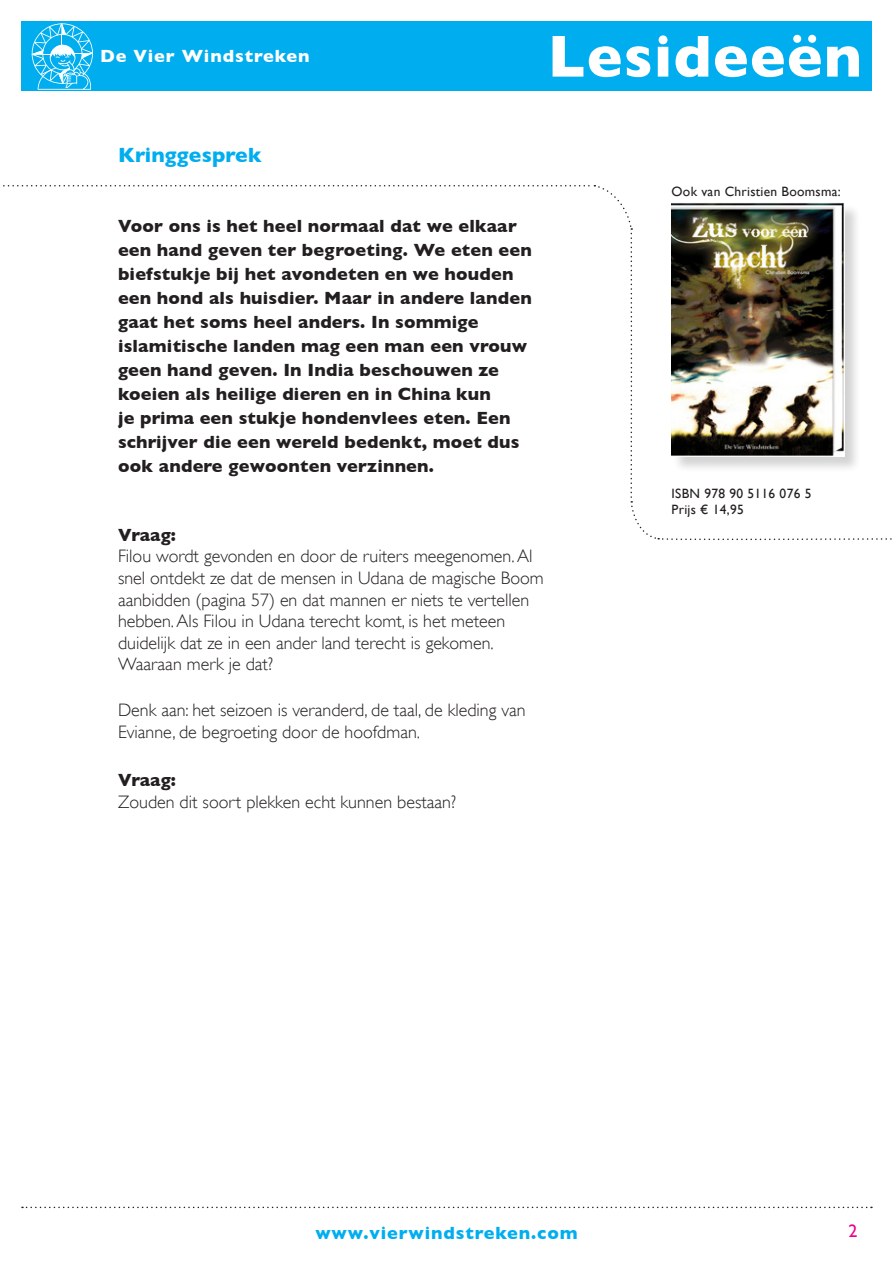
<style>
.page{position:relative;width:893px;height:1263px;background:#fff}
.page>*{position:absolute;margin:0;border:0;box-sizing:border-box;transform-origin:0 0}
.t1{font:700 60px "Gill Sans";letter-spacing:.02em;color:#fff}
.t2{font:700 21px "Gill Sans";letter-spacing:.01em;color:#00aeef}
.Intro{font:700 18px/24px "Gill Sans";letter-spacing:.01em;color:#231f20}
.text{font:300 18px/21.6px "Gill Sans";color:#231f20}
.t3{font:700 18px "Gill Sans";letter-spacing:.05em;color:#00aeef}
.t4{font:700 18px "Gill Sans";letter-spacing:.05em;color:#fff}
.text-2{font:700 18px "Gill Sans";letter-spacing:-.005em;color:#231f20}
.t5{font:18px "Gill Sans";color:#ed028c}
.t6{font:13.5px "Gill Sans";letter-spacing:.02em;color:#231f20}
</style>
<div class="page">
<div style="left:21px;top:21px;width:851px;height:70px;background:#00aeef"></div>
<svg style="left:32px;top:23px;width:61px;height:67px"></svg>
<svg style="left:22px;top:1206px;width:850px;height:2px"></svg>
<svg style="left:3px;top:185px;width:889px;height:355px"></svg>
<div style="left:672px;top:203px;width:189px;height:270px;background:#231f20;opacity:.2"></div>
<img style="left:672px;top:202px;width:172px;height:254px">
<p class="t4" style="left:100px;top:45px;width:211px">De Vier Windstreken</p>
<h1 class="t1" style="left:547px;top:21px;width:316px">Lesideeën</h1>
<p class="t2" style="left:118px;top:142px;width:145px">Kringgesprek</p>
<p class="Intro" style="left:118px;top:214px;width:415px">Voor ons is het heel normaal dat we elkaar een hand geven ter begroeting. We eten een biefstukje bij het avondeten en we houden een hond als huisdier. Maar in andere landen gaat het soms heel anders. In sommige islamitische landen mag een man een vrouw geen hand geven. In India beschouwen ze koeien als heilige dieren en in China kun<br>je prima een stukje hondenvlees eten. Een schrijver die een wereld bedenkt, moet dus ook andere gewoonten verzinnen.</p>
<p class="text-2" style="left:118px;top:524px;width:59px">Vraag:</p>
<p class="text" style="left:118px;top:546px;width:427px">Filou wordt gevonden en door de ruiters meegenomen. Al snel ontdekt ze dat de mensen in Udana de magische Boom aanbidden (pagina 57) en dat mannen er niets te vertellen hebben.Als Filou in Udana terecht komt, is het meteen duidelijk dat ze in een ander land terecht is gekomen.<br>Waaraan merk je dat?</p>
<p class="text" style="left:118px;top:699px;width:409px">Denk aan: het seizoen is veranderd, de taal, de kleding van<br>Evianne, de begroeting door de hoofdman.</p>
<p class="text-2" style="left:118px;top:770px;width:59px">Vraag:</p>
<p class="text" style="left:118px;top:791px;width:340px">Zouden dit soort plekken echt kunnen bestaan?</p>
<p class="t6" style="left:672px;top:183px;width:171px">Ook van Christien Boomsma:</p>
<p class="t6" style="left:672px;top:485px;width:141px">ISBN 978 90 5116 076 5</p>
<p class="t6" style="left:672px;top:501px;width:74px">Prijs € 14,95</p>
<p class="t3" style="left:315px;top:1222px;width:264px">www.vierwindstreken.com</p>
<p class="t5" style="left:848px;top:1221px;width:10px">2</p>
</div>
